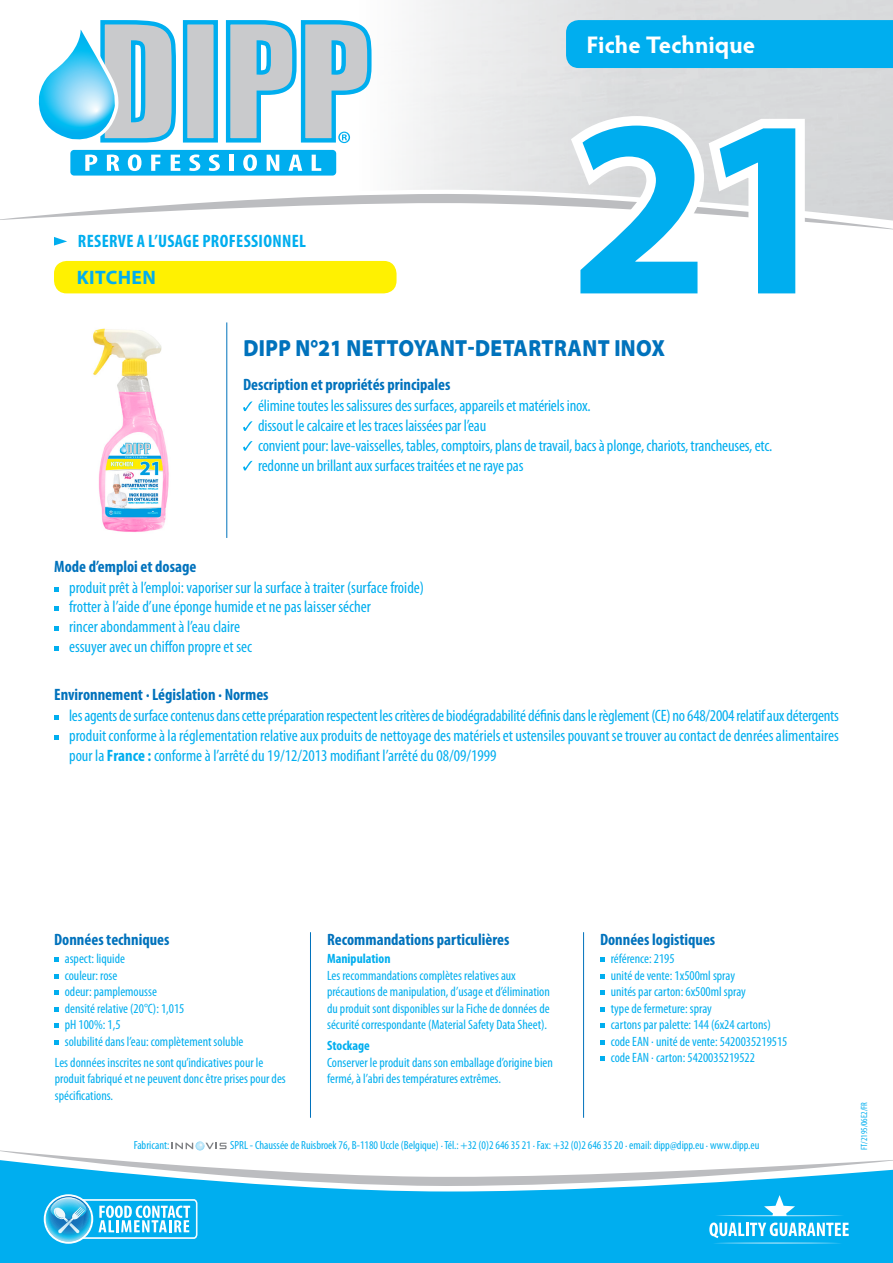
<style>
.page{position:relative;width:893px;height:1263px;background:#fff}
.page>*{position:absolute;margin:0;border:0;box-sizing:border-box;transform-origin:0 0}
.t1{font:700 253.95px "Myriad Pro";color:#00aeef}
.t2{font:700 24px "Hypatia Sans Pro";color:#fff}
.t3{font:900 semi-expanded 23.4px "Myriad Pro";letter-spacing:.02em;color:#0072bc;scale:.83 1}
.t4{font:700 19.5px "Myriad Pro";letter-spacing:.02em;color:#00aeef}
.t5{font:700 condensed 18px "Myriad Pro";letter-spacing:.02em;color:#00aeef}
.t6{font:condensed 16.5px "Myriad Pro";letter-spacing:-.01em;color:#00aeef}
.t7{font:700 condensed 16.5px "Myriad Pro";color:#0072bc}
.t8{font:condensed 13.5px/16.5px "Myriad Pro";color:#00aeef}
.t9{font:700 condensed 13.5px "Myriad Pro";color:#00aeef}
.t10{font:condensed 11.85px "Myriad Pro";color:#00aeef}
.t11{font:condensed 9px "Myriad Pro";color:#00aeef}
.s1{font-weight:700}
</style>
<div class="page">
<div style="left:0;top:1186px;width:893px;height:77px;background:#00aeef"></div>
<svg style="left:0;top:20px;width:893px;height:274px"></svg>
<svg style="left:715px;top:1195px;width:129px;height:21px;background:#1bb6f0"></svg>
<svg style="left:709px;top:1222px;width:140px;height:21px"></svg>
<hr style="left:226px;top:322px;width:1px;height:216px;background:#0072bc">
<svg style="left:54px;top:958px;width:4px;height:4px"></svg>
<svg style="left:54px;top:974px;width:4px;height:4px"></svg>
<svg style="left:54px;top:991px;width:4px;height:4px"></svg>
<svg style="left:54px;top:1007px;width:4px;height:4px"></svg>
<svg style="left:54px;top:1024px;width:4px;height:4px"></svg>
<svg style="left:54px;top:1040px;width:4px;height:4px"></svg>
<hr style="left:583px;top:932px;width:1px;height:186px;background:#0072bc">
<hr style="left:310px;top:932px;width:1px;height:186px;background:#0072bc">
<svg style="left:600px;top:958px;width:4px;height:4px"></svg>
<svg style="left:600px;top:974px;width:4px;height:4px"></svg>
<svg style="left:600px;top:991px;width:4px;height:4px"></svg>
<svg style="left:600px;top:1007px;width:4px;height:4px"></svg>
<svg style="left:600px;top:1024px;width:4px;height:4px"></svg>
<svg style="left:600px;top:1040px;width:4px;height:4px"></svg>
<svg style="left:600px;top:1057px;width:4px;height:4px"></svg>
<svg style="left:243px;top:401px;width:9px;height:10px"></svg>
<svg style="left:243px;top:421px;width:9px;height:10px"></svg>
<svg style="left:243px;top:441px;width:9px;height:10px"></svg>
<svg style="left:243px;top:461px;width:9px;height:9px"></svg>
<svg style="left:54px;top:715px;width:4px;height:5px"></svg>
<svg style="left:54px;top:735px;width:4px;height:5px"></svg>
<svg style="left:54px;top:587px;width:4px;height:4px"></svg>
<svg style="left:54px;top:607px;width:4px;height:4px"></svg>
<svg style="left:54px;top:626px;width:4px;height:5px"></svg>
<svg style="left:54px;top:646px;width:4px;height:5px"></svg>
<img style="left:93px;top:328px;width:76px;height:204px">
<svg style="left:44px;top:1194px;width:153px;height:50px;background:#4dc2ef"></svg>
<svg style="left:0;top:1141px;width:893px;height:45px"></svg>
<p class="t5" style="left:78px;top:230px;width:230px">RESERVE A L’USAGE PROFESSIONNEL</p>
<p class="t4" style="left:77px;top:265px;width:80px">KITCHEN</p>
<p class="t2" style="left:587px;top:28px;width:170px">Fiche Technique</p>
<p class="t1" style="left:570px;top:42px;width:271px">21</p>
<p class="t3" style="left:243px;top:335px;width:510px">DIPP N°21 NETTOYANT-DETARTRANT INOX</p>
<p class="t7" style="left:243px;top:374px;width:209px">Description et propriétés principales</p>
<p class="t7" style="left:54px;top:556px;width:144px">Mode d’emploi et dosage</p>
<p class="t6" style="left:258px;top:396px;width:334px">élimine toutes les salissures des surfaces, appareils et matériels inox.</p>
<p class="t6" style="left:258px;top:415px;width:230px">dissout le calcaire et les traces laissées par l’eau</p>
<p class="t6" style="left:258px;top:435px;width:516px">convient pour: lave-vaisselles, tables, comptoirs, plans de travail, bacs à plonge, chariots, trancheuses, etc.</p>
<p class="t6" style="left:258px;top:455px;width:267px">redonne un brillant aux surfaces traitées et ne raye pas</p>
<p class="t6" style="left:69px;top:577px;width:356px">produit prêt à l’emploi: vaporiser sur la surface à traiter (surface froide)</p>
<p class="t6" style="left:69px;top:597px;width:303px">frotter à l’aide d’une éponge humide et ne pas laisser sécher</p>
<p class="t6" style="left:69px;top:617px;width:172px">rincer abondamment à l’eau claire</p>
<p class="t6" style="left:69px;top:637px;width:185px">essuyer avec un chiffon propre et sec</p>
<p class="t7" style="left:54px;top:684px;width:216px">Environnement . Législation . Normes</p>
<p class="t6" style="left:69px;top:706px;width:771px">les agents de surface contenus dans cette préparation respectent les critères de biodégradabilité définis dans le règlement (CE) no 648/2004 relatif aux détergents</p>
<p class="t6" style="left:69px;top:726px;width:771px">produit conforme à la réglementation relative aux produits de nettoyage des matériels et ustensiles pouvant se trouver au contact de denrées alimentaires</p>
<p class="t6" style="left:69px;top:745px;width:429px">pour la <span class="s1">France :</span> conforme à l’arrêté du 19/12/2013 modifiant l’arrêté du 08/09/1999</p>
<p class="t7" style="left:54px;top:929px;width:117px">Données techniques</p>
<p class="t7" style="left:327px;top:929px;width:184px">Recommandations particulières</p>
<p class="t7" style="left:600px;top:929px;width:117px">Données logistiques</p>
<p class="t8" style="left:65px;top:950px;width:62px">aspect: liquide</p>
<p class="t8" style="left:65px;top:967px;width:54px">couleur: rose</p>
<p class="t8" style="left:65px;top:983px;width:94px">odeur: pamplemousse</p>
<p class="t8" style="left:65px;top:1000px;width:121px">densité relative (20°C): 1,015</p>
<p class="t8" style="left:65px;top:1016px;width:57px">pH 100%: 1,5</p>
<p class="t8" style="left:65px;top:1033px;width:180px">solubilité dans l’eau: complètement soluble</p>
<p class="t8" style="left:611px;top:950px;width:65px">référence: 2195</p>
<p class="t8" style="left:611px;top:967px;width:126px">unité de vente: 1x500ml spray</p>
<p class="t8" style="left:611px;top:983px;width:137px">unités par carton: 6x500ml spray</p>
<p class="t8" style="left:611px;top:1000px;width:103px">type de fermeture: spray</p>
<p class="t8" style="left:611px;top:1016px;width:162px">cartons par palette: 144 (6x24 cartons)</p>
<p class="t8" style="left:611px;top:1033px;width:178px">code EAN . unité de vente: 5420035219515</p>
<p class="t8" style="left:611px;top:1049px;width:146px">code EAN . carton: 5420035219522</p>
<p class="t9" style="left:327px;top:950px;width:65px">Manipulation</p>
<p class="t8" style="left:327px;top:967px;width:224px">Les recommandations complètes relatives aux précautions de manipulation, d’usage et d’élimination du produit sont disponibles sur la Fiche de données de sécurité correspondante (Material Safety Data Sheet).</p>
<p class="t9" style="left:327px;top:1037px;width:44px">Stockage</p>
<p class="t8" style="left:327px;top:1054px;width:227px">Conserver le produit dans son emballage d’origine bien fermé, à l’abri des températures extrêmes.</p>
<p class="t8" style="left:55px;top:1054px;width:232px">Les données inscrites ne sont qu’indicatives pour le produit fabriqué et ne peuvent donc être prises pour des spécifications.</p>
<p class="t10" style="left:134px;top:1138px;width:37px">Fabricant:</p>
<p class="t10" style="left:230px;top:1138px;width:531px">SPRL - Chaussée de Ruisbroek 76, B-1180 Uccle (Belgique) . Tél.: +32 (0)2 646 35 21 . Fax: +32 (0)2 646 35 20 . email: dipp@dipp.eu . www.dipp.eu</p>
<p class="t11" style="left:859px;top:1150px;width:50px;rotate:-90deg">FT/2195/06E2/FR</p>
</div>
